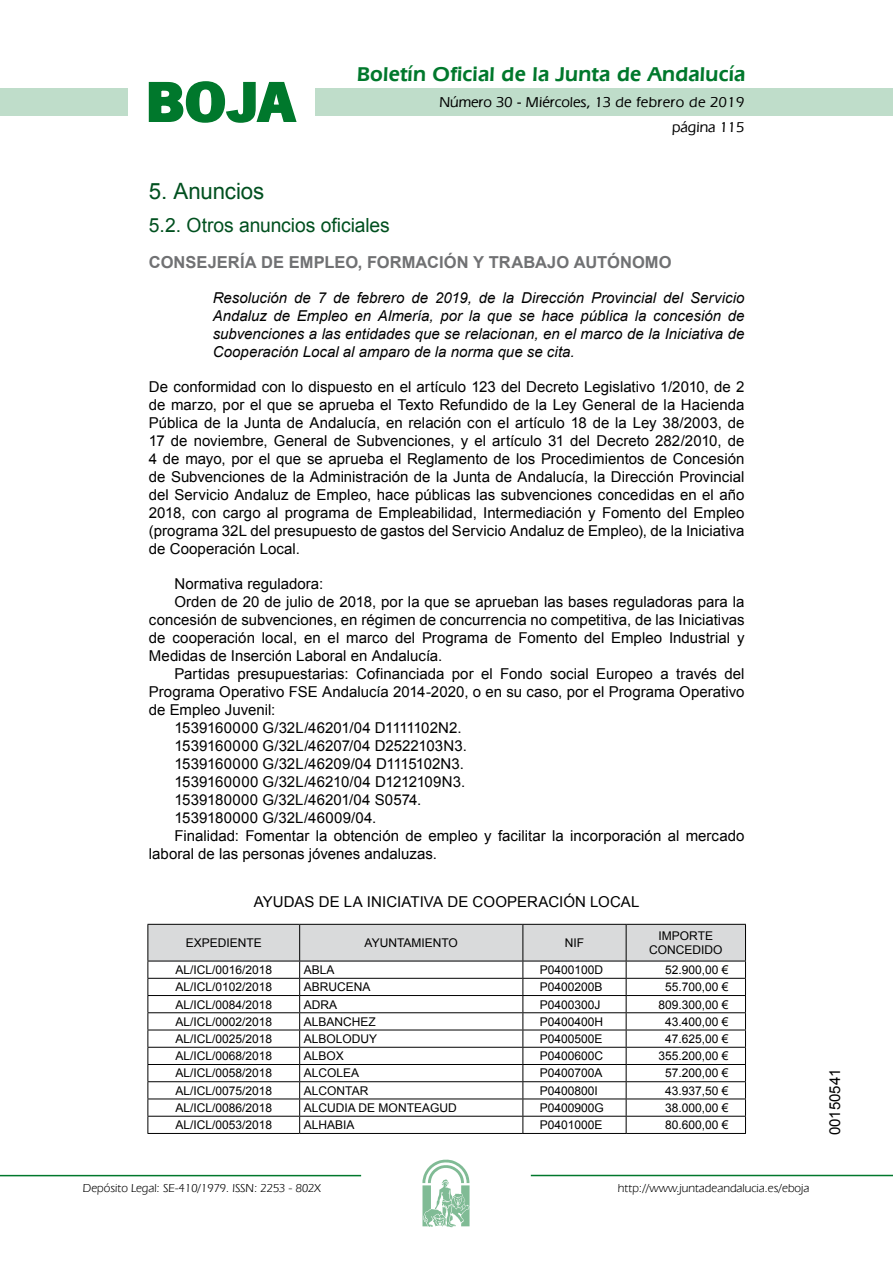
<style>
.page{position:relative;width:893px;height:1263px;background:#fff}
.page>*{position:absolute;margin:0;border:0;box-sizing:border-box;transform-origin:0 0}
.t1{font:700 57.75px "News Got T";color:#00782c;scale:1.14 1}
.t2{font:22.5px "Arial";letter-spacing:-.005em;color:#00501f}
.t3{font:600 21px "Eras IT Cby BT";letter-spacing:.01em;color:#00782c}
.t4{font:19.5px "Arial";letter-spacing:-.005em;color:#00501f}
.t5{font:700 16.5px "Arial";letter-spacing:.005em;color:#707173}
.t6{font:15px/18px "Arial";color:#000;text-align:justify}
.t7{font:italic 15px/18px "Arial";color:#000;text-align:justify}
.t8{font:500 15px/24.5px "Eras IT Cby BT";color:#000;text-align:right}
.t9{font:12px/14.4px "Arial";color:#000;text-align:center}
.t10{font:12px "Eras IT Cby BT";color:#000}
</style>
<div class="page">
<div style="left:315px;top:88px;width:577px;height:28px;background:#bfddca"></div>
<div style="left:0;top:88px;width:128px;height:28px;background:#bfddca"></div>
<hr style="left:0;top:1175px;width:361px;height:1px;background:#00782c">
<svg style="left:422px;top:1159px;width:47px;height:68px"></svg>
<hr style="left:531px;top:1175px;width:361px;height:1px;background:#00782c">
<svg style="left:148px;top:81px;width:149px;height:42px"></svg>
<svg style="left:147px;top:924px;width:599px;height:209px"></svg>
<hr style="left:147px;top:1133px;width:153px;height:1px;background:#000">
<hr style="left:300px;top:1133px;width:223px;height:1px;background:#000">
<hr style="left:523px;top:1133px;width:103px;height:1px;background:#000">
<hr style="left:626px;top:1133px;width:119px;height:1px;background:#000">
<h1 class="t1" style="left:145px;top:68px;width:133px">BOJA</h1>
<h3 class="t3" style="left:357px;top:62px;width:390px">Boletín Oficial de la Junta de Andalucía</h3>
<p class="t8" style="left:439px;top:90px;width:306px">Número 30 - Miércoles, 13 de febrero de 2019 página 115</p>
<h2 class="t2" style="left:149px;top:177px;width:117px">5. Anuncios</h2>
<h3 class="t4" style="left:149px;top:212px;width:242px">5.2. Otros anuncios oficiales</h3>
<p class="t5" style="left:149px;top:251px;width:524px">CONSEJERÍA DE EMPLEO, FORMACIÓN Y TRABAJO AUTÓNOMO</p>
<p class="t7" style="left:213px;top:289px;width:533px">Resolución de 7 de febrero de 2019, de la Dirección Provincial del Servicio Andaluz de Empleo en Almería, por la que se hace pública la concesión de subvenciones a las entidades que se relacionan, en el marco de la Iniciativa de Cooperación Local al amparo de la norma que se cita.</p>
<p class="t6" style="left:149px;top:378px;width:597px">De conformidad con lo dispuesto en el artículo 123 del Decreto Legislativo 1/2010, de 2 de marzo, por el que se aprueba el Texto Refundido de la Ley General de la Hacienda Pública de la Junta de Andalucía, en relación con el artículo 18 de la Ley 38/2003, de 17 de noviembre, General de Subvenciones, y el artículo 31 del Decreto 282/2010, de 4 de mayo, por el que se aprueba el Reglamento de los Procedimientos de Concesión de Subvenciones de la Administración de la Junta de Andalucía, la Dirección Provincial del Servicio Andaluz de Empleo, hace públicas las subvenciones concedidas en el año 2018, con cargo al programa de Empleabilidad, Intermediación y Fomento del Empleo (programa 32L del presupuesto de gastos del Servicio Andaluz de Empleo), de la Iniciativa de Cooperación Local.</p>
<p class="t6" style="left:174px;top:575px;width:150px">Normativa reguladora:</p>
<p class="t6" style="left:174px;top:593px;width:571px">Orden de 20 de julio de 2018, por la que se aprueban las bases reguladoras para la</p>
<p class="t6" style="left:149px;top:611px;width:597px">concesión de subvenciones, en régimen de concurrencia no competitiva, de las Iniciativas</p>
<p class="t6" style="left:149px;top:629px;width:597px">de cooperación local, en el marco del Programa de Fomento del Empleo Industrial y</p>
<p class="t6" style="left:149px;top:647px;width:295px">Medidas de Inserción Laboral en Andalucía.</p>
<p class="t6" style="left:174px;top:665px;width:571px">Partidas presupuestarias: Cofinanciada por el Fondo social Europeo a través del</p>
<p class="t6" style="left:149px;top:683px;width:597px">Programa Operativo FSE Andalucía 2014-2020, o en su caso, por el Programa Operativo</p>
<p class="t6" style="left:149px;top:701px;width:128px">de Empleo Juvenil:</p>
<p class="t6" style="left:174px;top:719px;width:289px">1539160000 G/32L/46201/04 D1111102N2.</p>
<p class="t6" style="left:174px;top:737px;width:294px">1539160000 G/32L/46207/04 D2522103N3.</p>
<p class="t6" style="left:174px;top:755px;width:291px">1539160000 G/32L/46209/04 D1115102N3.</p>
<p class="t6" style="left:174px;top:773px;width:292px">1539160000 G/32L/46210/04 D1212109N3.</p>
<p class="t6" style="left:174px;top:791px;width:248px">1539180000 G/32L/46201/04 S0574.</p>
<p class="t6" style="left:174px;top:809px;width:203px">1539180000 G/32L/46009/04.</p>
<p class="t6" style="left:174px;top:827px;width:571px">Finalidad: Fomentar la obtención de empleo y facilitar la incorporación al mercado</p>
<p class="t6" style="left:149px;top:845px;width:289px">laboral de las personas jóvenes andaluzas.</p>
<p class="t6" style="left:254px;top:893px;width:387px">AYUDAS DE LA INICIATIVA DE COOPERACIÓN LOCAL</p>
<p class="t9" style="left:186px;top:936px;width:78px">EXPEDIENTE</p>
<p class="t9" style="left:364px;top:936px;width:95px">AYUNTAMIENTO</p>
<p class="t9" style="left:565px;top:936px;width:21px">NIF</p>
<p class="t9" style="left:649px;top:929px;width:75px">IMPORTE<br>CONCEDIDO</p>
<p class="t9" style="left:175px;top:963px;width:98px">AL/ICL/0016/2018</p>
<p class="t9" style="left:304px;top:963px;width:32px">ABLA</p>
<p class="t9" style="left:540px;top:963px;width:65px">P0400100D</p>
<p class="t9" style="left:665px;top:963px;width:65px">52.900,00 €</p>
<p class="t9" style="left:175px;top:980px;width:98px">AL/ICL/0102/2018</p>
<p class="t9" style="left:304px;top:980px;width:68px">ABRUCENA</p>
<p class="t9" style="left:540px;top:980px;width:64px">P0400200B</p>
<p class="t9" style="left:665px;top:980px;width:65px">55.700,00 €</p>
<p class="t9" style="left:175px;top:997px;width:98px">AL/ICL/0084/2018</p>
<p class="t9" style="left:304px;top:997px;width:35px">ADRA</p>
<p class="t9" style="left:540px;top:997px;width:62px">P0400300J</p>
<p class="t9" style="left:658px;top:997px;width:72px">809.300,00 €</p>
<p class="t9" style="left:175px;top:1014px;width:98px">AL/ICL/0002/2018</p>
<p class="t9" style="left:304px;top:1014px;width:74px">ALBANCHEZ</p>
<p class="t9" style="left:540px;top:1014px;width:65px">P0400400H</p>
<p class="t9" style="left:665px;top:1014px;width:65px">43.400,00 €</p>
<p class="t9" style="left:175px;top:1032px;width:98px">AL/ICL/0025/2018</p>
<p class="t9" style="left:304px;top:1032px;width:75px">ALBOLODUY</p>
<p class="t9" style="left:540px;top:1032px;width:64px">P0400500E</p>
<p class="t9" style="left:665px;top:1032px;width:65px">47.625,00 €</p>
<p class="t9" style="left:175px;top:1049px;width:98px">AL/ICL/0068/2018</p>
<p class="t9" style="left:304px;top:1049px;width:42px">ALBOX</p>
<p class="t9" style="left:540px;top:1049px;width:65px">P0400600C</p>
<p class="t9" style="left:658px;top:1049px;width:72px">355.200,00 €</p>
<p class="t9" style="left:175px;top:1066px;width:98px">AL/ICL/0058/2018</p>
<p class="t9" style="left:304px;top:1066px;width:57px">ALCOLEA</p>
<p class="t9" style="left:540px;top:1066px;width:64px">P0400700A</p>
<p class="t9" style="left:665px;top:1066px;width:65px">57.200,00 €</p>
<p class="t9" style="left:175px;top:1083px;width:98px">AL/ICL/0075/2018</p>
<p class="t9" style="left:304px;top:1083px;width:66px">ALCONTAR</p>
<p class="t9" style="left:540px;top:1083px;width:60px">P0400800I</p>
<p class="t9" style="left:665px;top:1083px;width:65px">43.937,50 €</p>
<p class="t9" style="left:175px;top:1101px;width:98px">AL/ICL/0086/2018</p>
<p class="t9" style="left:304px;top:1101px;width:154px">ALCUDIA DE MONTEAGUD</p>
<p class="t9" style="left:540px;top:1101px;width:66px">P0400900G</p>
<p class="t9" style="left:665px;top:1101px;width:65px">38.000,00 €</p>
<p class="t9" style="left:175px;top:1118px;width:98px">AL/ICL/0053/2018</p>
<p class="t9" style="left:304px;top:1118px;width:52px">ALHABIA</p>
<p class="t9" style="left:540px;top:1118px;width:64px">P0401000E</p>
<p class="t9" style="left:665px;top:1118px;width:65px">80.600,00 €</p>
<p class="t10" style="left:83px;top:1181px;width:239px">Depósito Legal: SE-410/1979. ISSN: 2253 - 802X</p>
<p class="t10" style="left:618px;top:1181px;width:193px">http://www.juntadeandalucia.es/eboja</p>
<p class="t6" style="left:826px;top:1135px;width:68px;rotate:-90deg">00150541</p>
</div>
